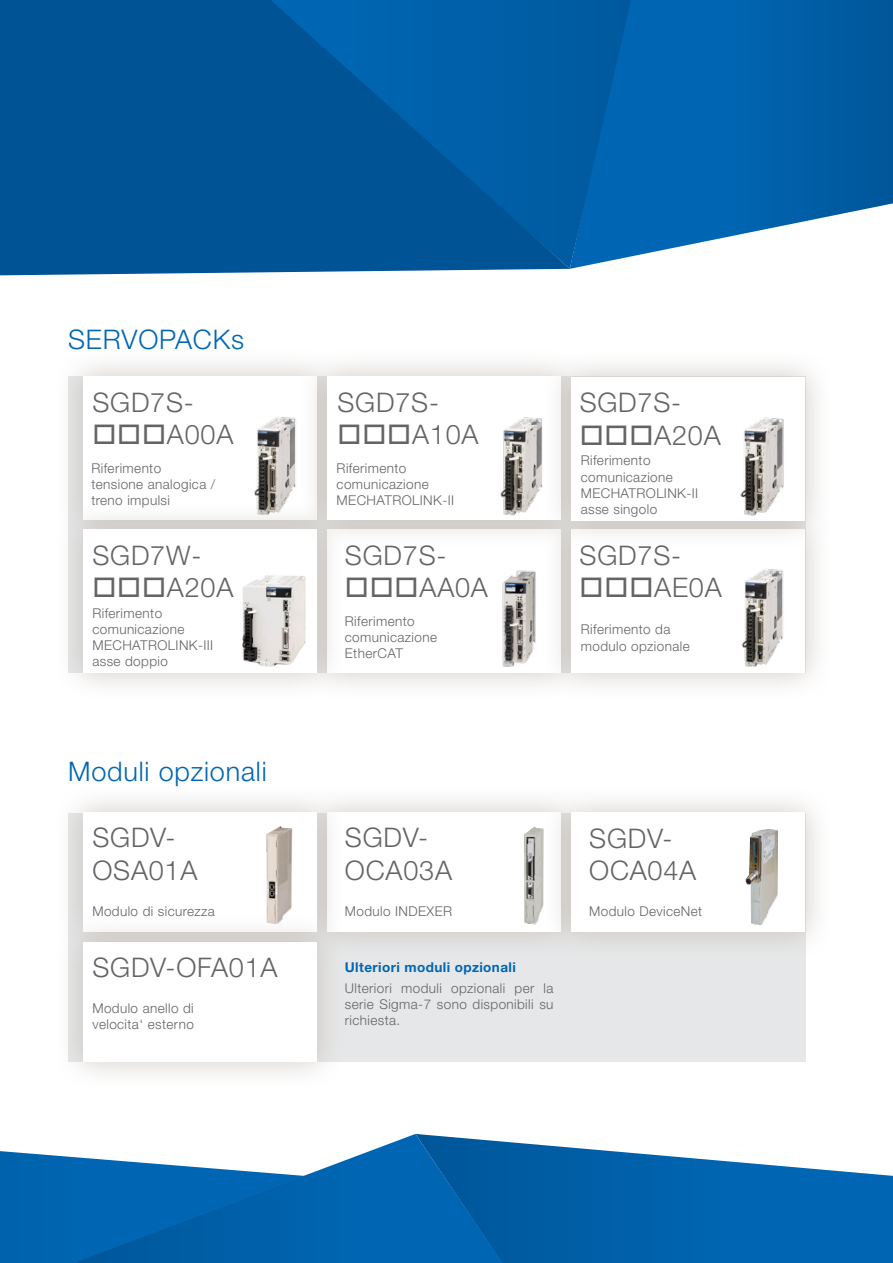
<style>
.page{position:relative;width:893px;height:1263px;background:#fff}
.page>*{position:absolute;margin:0;border:0;box-sizing:border-box;transform-origin:0 0}
.t1{font:300 27px/32.4px "Helvetica Neue LT";letter-spacing:.03em;color:#636466}
.t2{font:300 27px "Helvetica Neue LT";letter-spacing:.03em;color:#0066b3}
.t3{font:300 13.5px/16.2px "Helvetica Neue LT";letter-spacing:.03em;color:#636466}
.t4{font:700 13.5px "Helvetica Neue LT";letter-spacing:.03em;color:#0066b3}
</style>
<div class="page">
<svg style="left:631px;top:0;width:262px;height:257px;background:#1a71b3"></svg>
<svg style="left:570px;top:0;width:61px;height:269px;background:#0664ab"></svg>
<svg style="left:0;top:0;width:570px;height:275px;background:#02589b"></svg>
<div style="left:68px;top:813px;width:737px;height:248px;background:#e6e7e8"></div>
<div style="left:300px;top:785px;width:288px;height:174px;background:#bfb6ad;opacity:.75"></div>
<div style="left:327px;top:812px;width:234px;height:119px;background:#fff"></div>
<div style="left:55px;top:785px;width:289px;height:174px;background:#bfb6ad;opacity:.75"></div>
<div style="left:83px;top:812px;width:234px;height:119px;background:#fff"></div>
<div style="left:55px;top:915px;width:289px;height:174px;background:#bfb6ad;opacity:.75"></div>
<div style="left:83px;top:942px;width:234px;height:119px;background:#fff"></div>
<img style="left:267px;top:826px;width:25px;height:100px">
<div style="left:544px;top:785px;width:289px;height:174px;background:#bfb6ad;opacity:.75"></div>
<div style="left:571px;top:813px;width:234px;height:119px;background:#fff"></div>
<img style="left:524px;top:826px;width:20px;height:99px">
<div style="left:55px;top:349px;width:289px;height:199px;background:#bfb6ad;opacity:.75"></div>
<div style="left:83px;top:377px;width:234px;height:143px;background:#fff"></div>
<img style="left:254px;top:417px;width:42px;height:85px">
<div style="left:300px;top:502px;width:288px;height:199px;background:#bfb6ad;opacity:.75"></div>
<div style="left:327px;top:530px;width:234px;height:143px;background:#fff"></div>
<img style="left:502px;top:570px;width:34px;height:97px">
<div style="left:55px;top:502px;width:289px;height:199px;background:#bfb6ad;opacity:.75"></div>
<div style="left:83px;top:530px;width:234px;height:143px;background:#fff"></div>
<div style="left:544px;top:502px;width:289px;height:199px;background:#bfb6ad;opacity:.75"></div>
<div style="left:571px;top:530px;width:234px;height:143px;background:#fff"></div>
<img style="left:242px;top:575px;width:64px;height:92px">
<div style="left:300px;top:349px;width:288px;height:199px;background:#bfb6ad;opacity:.75"></div>
<div style="left:327px;top:377px;width:234px;height:143px;background:#fff"></div>
<img style="left:500px;top:417px;width:43px;height:99px">
<div style="left:544px;top:349px;width:289px;height:199px;background:#bfb6ad;opacity:.75"></div>
<div style="left:571px;top:377px;width:234px;height:143px;background:#fff"></div>
<img style="left:740px;top:417px;width:44px;height:99px">
<img style="left:745px;top:829px;width:33px;height:96px">
<svg style="left:502px;top:1141px;width:391px;height:122px;background:#2478b8"></svg>
<svg style="left:305px;top:1134px;width:197px;height:129px;background:#1a72b5"></svg>
<svg style="left:0;top:1151px;width:305px;height:112px;background:#1c74b6"></svg>
<img style="left:742px;top:568px;width:42px;height:99px">
<h1 class="t2" style="left:68px;top:323px;width:178px">SERVOPACKs</h1>
<h1 class="t1" style="left:92px;top:385px;width:103px">SGD7S-</h1>
<h1 class="t1" style="left:92px;top:418px;width:143px">□□□A00A</h1>
<p class="t3" style="left:91px;top:460px;width:125px">Riferimento tensione analogica / treno impulsi</p>
<h1 class="t1" style="left:92px;top:538px;width:111px">SGD7W-</h1>
<h1 class="t1" style="left:92px;top:571px;width:143px">□□□A20A</h1>
<p class="t3" style="left:92px;top:605px;width:122px">Riferimento comunicazione<br>MECHATROLINK-III asse doppio</p>
<h1 class="t2" style="left:68px;top:755px;width:200px">Moduli opzionali</h1>
<h1 class="t1" style="left:92px;top:821px;width:107px">SGDV-<br>OSA01A</h1>
<p class="t3" style="left:92px;top:903px;width:124px">Modulo di sicurezza</p>
<h1 class="t1" style="left:92px;top:951px;width:187px">SGDV-OFA01A</h1>
<p class="t3" style="left:92px;top:1000px;width:103px">Modulo anello di velocita‘ esterno</p>
<h1 class="t1" style="left:337px;top:385px;width:103px">SGD7S-</h1>
<h1 class="t1" style="left:337px;top:418px;width:143px">□□□A10A</h1>
<p class="t3" style="left:337px;top:460px;width:119px">Riferimento comunicazione<br>MECHATROLINK-II</p>
<h1 class="t1" style="left:345px;top:538px;width:103px">SGD7S-</h1>
<h1 class="t1" style="left:345px;top:571px;width:145px">□□□AA0A</h1>
<p class="t3" style="left:345px;top:613px;width:94px">Riferimento comunicazione<br>EtherCAT</p>
<h1 class="t1" style="left:580px;top:386px;width:103px">SGD7S-</h1>
<h1 class="t1" style="left:580px;top:418px;width:143px">□□□A20A</h1>
<p class="t3" style="left:581px;top:452px;width:119px">Riferimento comunicazione<br>MECHATROLINK-II asse singolo</p>
<h1 class="t1" style="left:580px;top:538px;width:103px">SGD7S-</h1>
<h1 class="t1" style="left:580px;top:571px;width:144px">□□□AE0A</h1>
<p class="t3" style="left:581px;top:621px;width:110px">Riferimento da modulo opzionale</p>
<h1 class="t1" style="left:345px;top:821px;width:109px">SGDV-<br>OCA03A</h1>
<p class="t3" style="left:345px;top:903px;width:109px">Modulo INDEXER</p>
<p class="t4" style="left:345px;top:959px;width:172px">Ulteriori moduli opzionali</p>
<p class="t3" style="left:345px;top:980px;width:210px;text-align:justify">Ulteriori moduli opzionali per la serie Sigma-7 sono disponibili su richiesta.</p>
<h1 class="t1" style="left:589px;top:822px;width:109px">SGDV-<br>OCA04A</h1>
<p class="t3" style="left:589px;top:903px;width:115px">Modulo DeviceNet</p>
</div>
